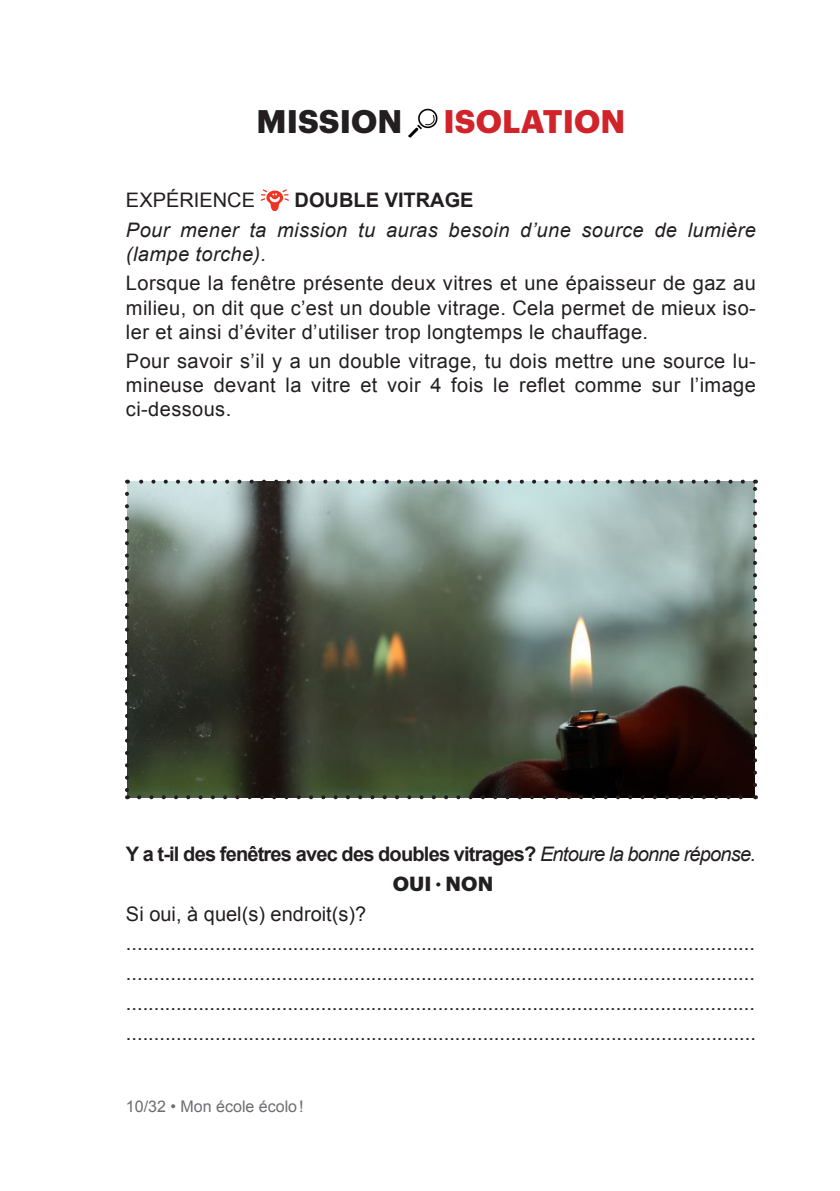
<style>
.page{position:relative;width:840px;height:1191px;background:#fff}
.page>*{position:absolute;margin:0;border:0;box-sizing:border-box;transform-origin:0 0}
.t1{font:700 32px "Graphik";letter-spacing:.005em;color:#d1232a}
.t2{font:700 32px "Graphik";letter-spacing:.005em;color:#231f20}
.t3{font:20px/24px "Arial";letter-spacing:.02em;color:#231f20;text-align:justify}
.t4{font:italic 20px/24px "Arial";letter-spacing:.02em;color:#231f20}
.t5{font:700 20px "Arial";letter-spacing:-.04em;color:#231f20}
.t6{font:20px "Arial";color:#231f20}
.t7{font:700 20px "Arial";color:#231f20}
.t8{font:700 20px "Graphik";letter-spacing:.005em;color:#231f20}
.t9{font:16px "Arial";color:#6c6d70}
.s1{font-weight:400;font-style:italic}
</style>
<div class="page">
<img style="left:408px;top:109px;width:29px;height:28px">
<svg style="left:260px;top:189px;width:29px;height:22px"></svg>
<img style="left:127px;top:481px;width:627px;height:316px">
<svg style="left:139px;top:795px;width:609px;height:4px"></svg>
<svg style="left:125px;top:494px;width:4px;height:305px"></svg>
<svg style="left:752px;top:479px;width:4px;height:306px"></svg>
<svg style="left:127px;top:479px;width:615px;height:4px"></svg>
<p class="t2" style="left:256px;top:97px;width:147px">MISSION</p>
<p class="t1" style="left:443px;top:97px;width:183px">ISOLATION</p>
<p class="t6" style="left:126px;top:187px;width:130px">EXPÉRIENCE</p>
<p class="t7" style="left:294px;top:187px;width:180px">DOUBLE VITRAGE</p>
<p class="t4" style="left:126px;top:218px;width:631px">Pour mener ta mission tu auras besoin d’une source de lumière (lampe torche).</p>
<p class="t3" style="left:126px;top:272px;width:631px">Lorsque la fenêtre présente deux vitres et une épaisseur de gaz au milieu, on dit que c’est un double vitrage. Cela permet de mieux iso&shy;ler et ainsi d’éviter d’utiliser trop longtemps le chauffage.</p>
<p class="t3" style="left:126px;top:349px;width:631px">Pour savoir s’il y a un double vitrage, tu dois mettre une source lu&shy;mineuse devant la vitre et voir 4 fois le reflet comme sur l’image ci-dessous.</p>
<p class="t5" style="left:126px;top:841px;width:631px">Y a t-il des fenêtres avec des doubles vitrages? <span class="s1">Entoure la bonne réponse.</span></p>
<p class="t8" style="left:392px;top:868px;width:102px">OUI · NON</p>
<p class="t6" style="left:126px;top:900px;width:242px">Si oui, à quel(s) endroit(s)?</p>
<p class="t3" style="left:126px;top:931px;width:630px">.................................................................................................................</p>
<p class="t3" style="left:126px;top:961px;width:630px">.................................................................................................................</p>
<p class="t3" style="left:126px;top:991px;width:630px">.................................................................................................................</p>
<p class="t3" style="left:126px;top:1020px;width:631px">.................................................................................................................</p>
<p class="t9" style="left:126px;top:1096px;width:179px">10/32 • Mon école écolo!</p>
</div>
